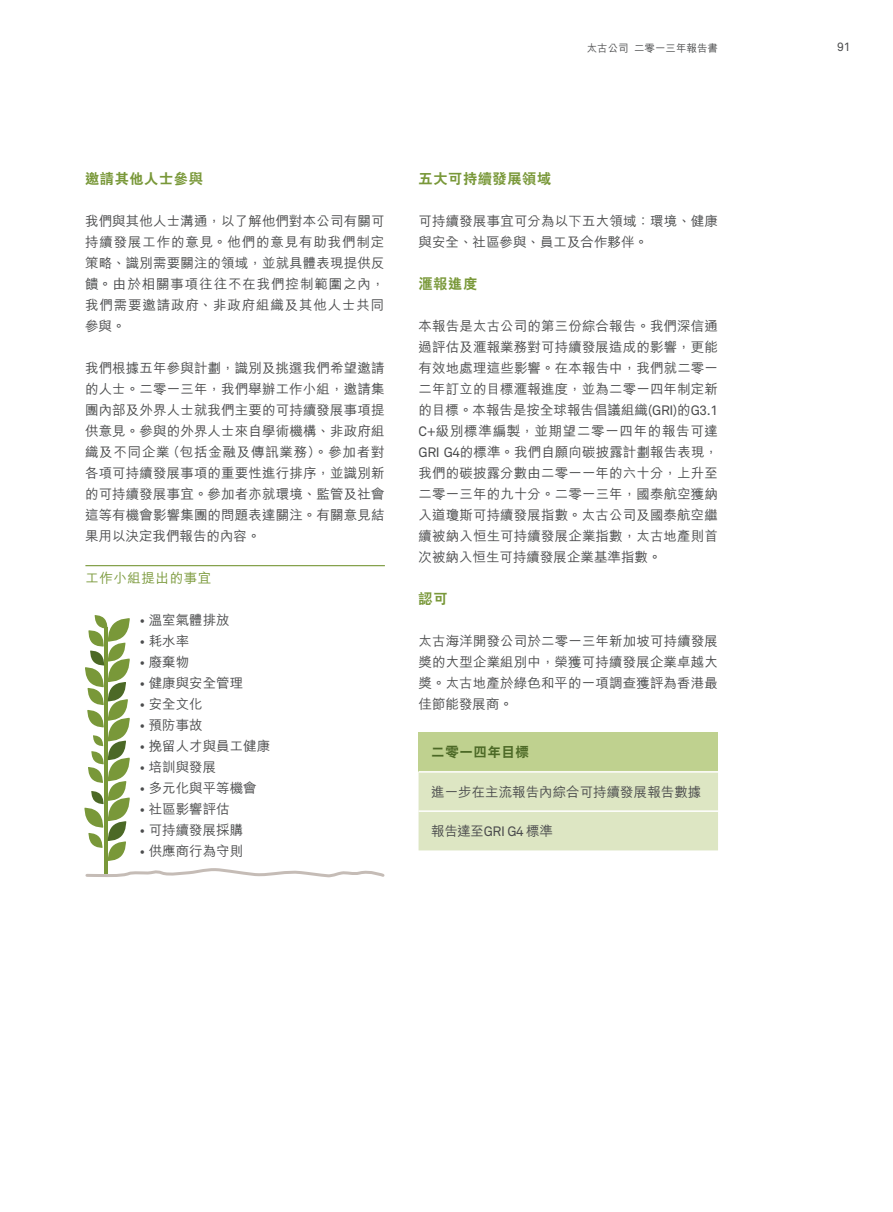
<style>
.page{position:relative;width:893px;height:1212px;background:#fff}
.page>*{position:absolute;margin:0;border:0;box-sizing:border-box;transform-origin:0 0}
.t1{font:800 14.25px "C Hei 2 HK";letter-spacing:.04em;color:#799839}
.t2{font:500 13.5px/21px "M Hei HK";letter-spacing:.01em;color:#4b4c4d;text-align:justify}
.t3{font:500 13.5px "M Hei HK";letter-spacing:.04em;color:#799839}
.t4{font:800 13.5px "C Hei 2 HK";letter-spacing:.04em;color:#4c6926}
.t5{font:12px "Akkurat Pro";color:#4b4c4d}
.t6{font:500 10.5px "M Hei HK";color:#4b4c4d}
.s1{font-family:"Akkurat Pro";font-weight:400}
</style>
<div class="page">
<div style="left:419px;top:732px;width:299px;height:40px;background:#bfd18f"></div>
<div style="left:419px;top:772px;width:299px;height:78px;background:#dde6c3"></div>
<hr style="left:419px;top:771px;width:299px;height:1px;background:#fff">
<hr style="left:419px;top:810px;width:299px;height:2px;background:#fff">
<hr style="left:85px;top:565px;width:300px;height:1px;background:#799839">
<hr style="left:104px;top:627px;width:3px;height:247px;background:#799839">
<svg style="left:84px;top:615px;width:46px;height:246px"></svg>
<svg style="left:85px;top:867px;width:300px;height:11px"></svg>
<p class="t6" style="left:587px;top:40px;width:133px">太古公司 二零一三年報告書</p>
<p class="t5" style="left:837px;top:40px;width:15px">91</p>
<p class="t1" style="left:85px;top:169px;width:119px">邀請其他人士參與</p>
<p class="t2" style="left:85px;top:210px;width:301px">我們與其他人士溝通，以了解他們對本公司有關可持續發展工作的意見。他們的意見有助我們制定策略、識別需要關注的領域，並就具體表現提供反饋。由於相關事項往往不在我們控制範圍之內，我們需要邀請政府、非政府組織及其他人士共同參與。</p>
<p class="t2" style="left:85px;top:357px;width:301px">我們根據五年參與計劃，識別及挑選我們希望邀請的人士。二零一三年，我們舉辦工作小組，邀請集團內部及外界人士就我們主要的可持續發展事項提供意見。參與的外界人士來自學術機構、非政府組織及不同企業（包括金融及傳訊業務）。參加者對各項可持續發展事項的重要性進行排序，並識別新的可持續發展事宜。參加者亦就環境、監管及社會這等有機會影響集團的問題表達關注。有關意見結果用以決定我們報告的內容。</p>
<p class="t3" style="left:85px;top:568px;width:127px">工作小組提出的事宜</p>
<p class="t2" style="left:139px;top:609px;width:92px"><span class="s1">•</span> 溫室氣體排放</p>
<p class="t2" style="left:139px;top:630px;width:51px"><span class="s1">•</span> 耗水率</p>
<p class="t2" style="left:139px;top:651px;width:51px"><span class="s1">•</span> 廢棄物</p>
<p class="t2" style="left:139px;top:672px;width:105px"><span class="s1">•</span> 健康與安全管理</p>
<p class="t2" style="left:139px;top:693px;width:65px"><span class="s1">•</span> 安全文化</p>
<p class="t2" style="left:139px;top:714px;width:65px"><span class="s1">•</span> 預防事故</p>
<p class="t2" style="left:139px;top:735px;width:132px"><span class="s1">•</span> 挽留人才與員工健康</p>
<p class="t2" style="left:139px;top:756px;width:78px"><span class="s1">•</span> 培訓與發展</p>
<p class="t2" style="left:139px;top:777px;width:119px"><span class="s1">•</span> 多元化與平等機會</p>
<p class="t2" style="left:139px;top:798px;width:92px"><span class="s1">•</span> 社區影響評估</p>
<p class="t2" style="left:139px;top:819px;width:105px"><span class="s1">•</span> 可持續發展採購</p>
<p class="t2" style="left:139px;top:840px;width:105px"><span class="s1">•</span> 供應商行為守則</p>
<p class="t1" style="left:419px;top:169px;width:134px">五大可持續發展領域</p>
<p class="t2" style="left:419px;top:210px;width:301px">可持續發展事宜可分為以下五大領域：環境、健康與安全、社區參與、員工及合作夥伴。</p>
<p class="t1" style="left:419px;top:274px;width:60px">滙報進度</p>
<p class="t2" style="left:419px;top:315px;width:301px">本報告是太古公司的第三份綜合報告。我們深信通過評估及滙報業務對可持續發展造成的影響，更能有效地處理這些影響。在本報告中，我們就二零一二年訂立的目標滙報進度，並為二零一四年制定新的目標。本報告是按全球報告倡議組織<span class="s1">(GRI)</span>的<span class="s1">G3.1<br>C+</span>級別標準編製，並期望二零一四年的報告可達<span class="s1">GRI G4</span>的標準。我們自願向碳披露計劃報告表現，我們的碳披露分數由二零一一年的六十分，上升至二零一三年的九十分。二零一三年，國泰航空獲納入道瓊斯可持續發展指數。太古公司及國泰航空繼續被納入恒生可持續發展企業指數，太古地產則首次被納入恒生可持續發展企業基準指數。</p>
<p class="t1" style="left:419px;top:589px;width:31px">認可</p>
<p class="t2" style="left:419px;top:630px;width:301px">太古海洋開發公司於二零一三年新加坡可持續發展獎的大型企業組別中，榮獲可持續發展企業卓越大獎。太古地產於綠色和平的一項調查獲評為香港最佳節能發展商。</p>
<p class="t4" style="left:431px;top:743px;width:99px">二零一四年目標</p>
<p class="t2" style="left:431px;top:780px;width:271px">進一步在主流報告內綜合可持續發展報告數據</p>
<p class="t2" style="left:431px;top:819px;width:123px">報告達至<span class="s1">GRI G4</span> 標準</p>
</div>
